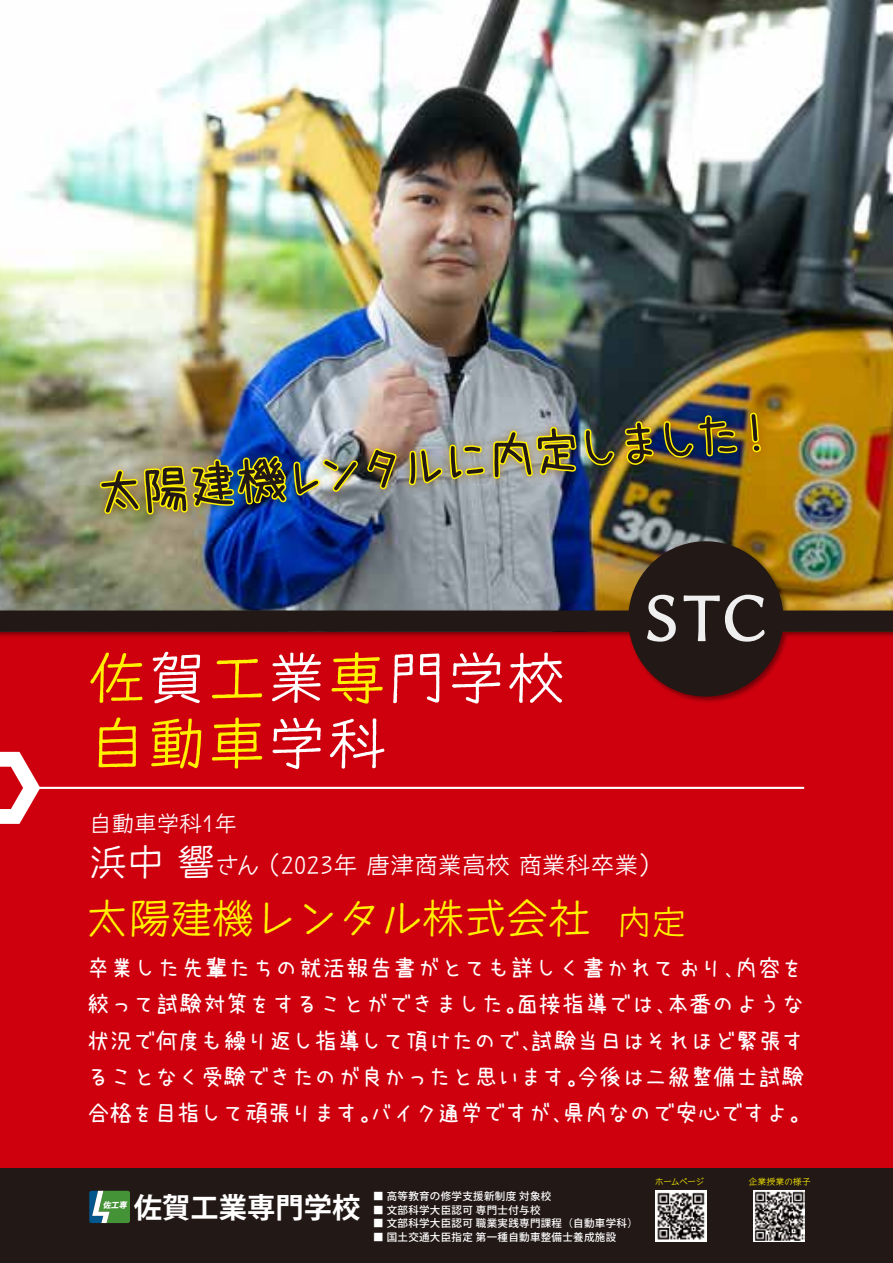
<style>
.page{position:relative;width:893px;height:1263px;background:#cf000e}
.page>*{position:absolute;margin:0;border:0;box-sizing:border-box;transform-origin:0 0}
.t1{font:57px/65.6px "September N 3";letter-spacing:.05em;color:#fff}
.t2{font:49.5px "uzura font";color:#221815}
.t3{font:42px "September N 3";color:#fff100}
.t4{font:700 28.35px "Koz Go Pro";color:#fff}
.t5{font:24px "September N 3";color:#fff}
.t6{font:22.5px/36px "uzura font";letter-spacing:.01em;color:#fff}
.t7{font:22.5px "September N 3";color:#fff}
.t8{font:500 10.5px "Koz Go Pro";letter-spacing:.03em;color:#fff}
.t9{font:9px "September N 3";letter-spacing:-.005em;color:#fff100}
.t10{font:9px "September N 3";letter-spacing:-.04em;color:#fff100}
.t11{font:italic 800 8.1px "Koz Go Pro";color:#fff}
.s1{color:#fff100}
.s2{font-size:37.5px}
.s3{font-size:34.5px}
</style>
<div class="page">
<div style="left:0;top:1169px;width:893px;height:94px;background:#221815"></div>
<img style="left:0;top:0;width:893px;height:537px">
<svg style="left:0;top:752px;width:40px;height:72px"></svg>
<hr style="left:28px;top:787px;width:776px;height:2px;background:#fff">
<svg style="left:89px;top:1191px;width:41px;height:32px"></svg>
<img style="left:78px;top:390px;width:718px;height:146px">
<img style="left:98px;top:359px;width:262px;height:178px">
<svg style="left:366px;top:447px;width:32px;height:44px"></svg>
<svg style="left:407px;top:443px;width:79px;height:94px"></svg>
<img style="left:492px;top:425px;width:124px;height:56px">
<img style="left:623px;top:420px;width:33px;height:47px">
<img style="left:662px;top:413px;width:77px;height:97px">
<svg style="left:748px;top:411px;width:15px;height:114px"></svg>
<img style="left:655px;top:1191px;width:51px;height:51px">
<img style="left:754px;top:1191px;width:51px;height:50px">
<img style="left:0;top:537px;width:893px;height:165px">
<img style="left:0;top:540px;width:893px;height:158px">
<svg style="left:647px;top:595px;width:29px;height:47px"></svg>
<svg style="left:684px;top:595px;width:80px;height:47px"></svg>
<h2 class="t2" style="left:92px;top:474px;width:689px;rotate:-6deg">太陽建機レンタルに内定しました！</h2>
<h1 class="t1" style="left:89px;top:645px;width:477px"><span class="s1">佐</span>賀<span class="s1">工</span>業<span class="s1">専</span>門学校<span class="s1">自動車</span>学科</h1>
<p class="t7" style="left:89px;top:812px;width:149px">自動車学科1年</p>
<p class="t5" style="left:89px;top:853px;width:575px"><span class="s2">浜中 響</span>さん （2023年 唐津商業高校 商業科卒業）</p>
<h3 class="t3" style="left:86px;top:897px;width:601px">太陽建機レンタル株式会社 <span class="s3">内定</span></h3>
<p class="t6" style="left:87px;top:950px;width:725px">卒業した先輩たちの就活報告書がとても詳しく書かれており、内容を絞って試験対策をすることができました。面接指導では、本番のような状況で何度も繰り返し指導して頂けたので、試験当日はそれほど緊張することなく受験できたのが良かったと思います。今後は二級整備士試験合格を目指して頑張ります。バイク通学ですが、県内なので安心ですよ。</p>
<p class="t11" style="left:103px;top:1199px;width:28px">佐工専</p>
<p class="t4" style="left:134px;top:1189px;width:228px">佐賀工業専門学校</p>
<p class="t8" style="left:373px;top:1189px;width:180px">■ 高等教育の修学支援新制度 対象校</p>
<p class="t8" style="left:373px;top:1203px;width:169px">■ 文部科学大臣認可 専門士付与校</p>
<p class="t8" style="left:373px;top:1216px;width:266px">■ 文部科学大臣認可 職業実践専門課程（自動車学科）</p>
<p class="t8" style="left:373px;top:1230px;width:244px">■ 国土交通大臣指定 第一種自動車整備士養成施設</p>
<p class="t10" style="left:655px;top:1177px;width:51px">ホームページ</p>
<p class="t9" style="left:748px;top:1177px;width:64px">企業授業の様子</p>
</div>
